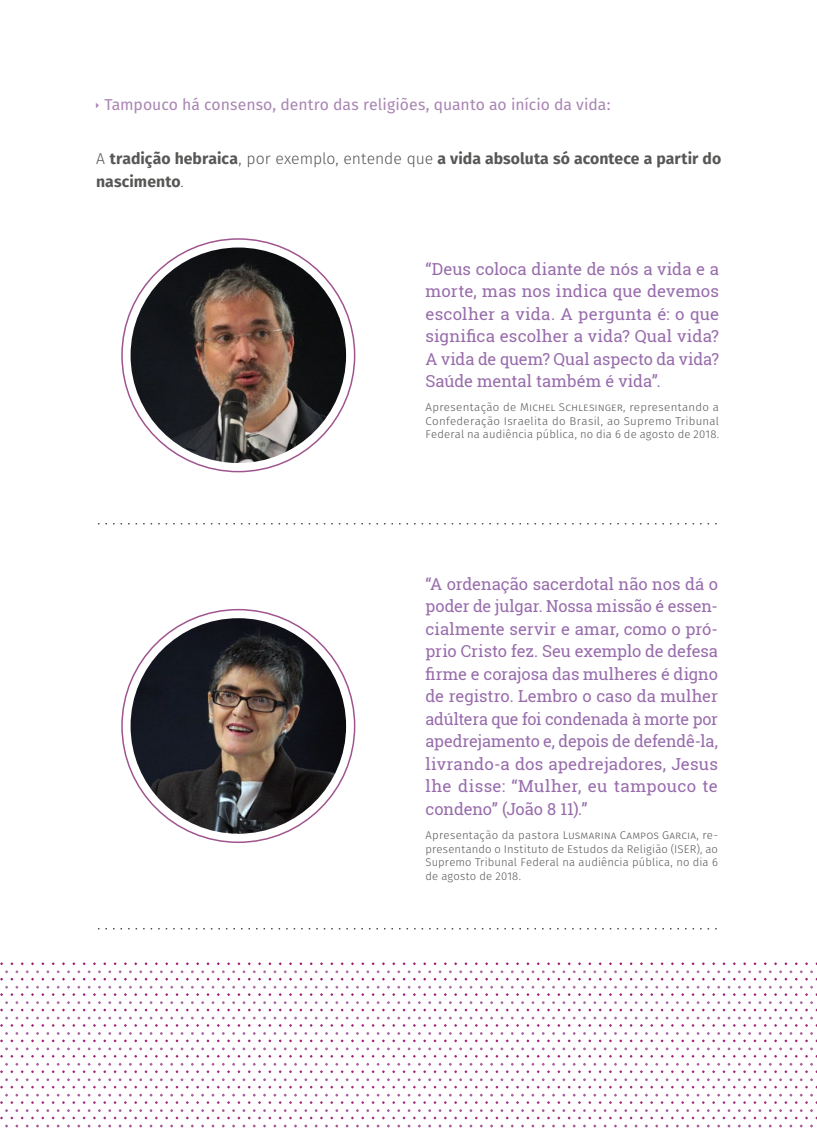
<style>
.page{position:relative;width:817px;height:1132px;background:#fff}
.page>*{position:absolute;margin:0;border:0;box-sizing:border-box;transform-origin:0 0}
.t1{font:16.5px/22.5px "Roboto Slab";color:#986cac;text-align:justify}
.t2{font:700 15.75px/22.5px "Fira Sans";letter-spacing:.005em;color:#575756}
.t3{font:15.75px "Fira Sans";color:#a985b3}
.t4{font:300 11.25px/13.5px "Fira Sans";letter-spacing:.01em;color:#575756;text-align:justify}
.s1{font-weight:300}
</style>
<div class="page">
<img style="left:130px;top:247px;width:216px;height:216px;border-radius:108px">
<img style="left:130px;top:618px;width:216px;height:215px;border-radius:108px">
<svg style="left:98px;top:928px;width:618px;height:1px"></svg>
<svg style="left:98px;top:523px;width:618px;height:1px"></svg>
<svg style="left:0;top:1047px;width:816px;height:81px"></svg>
<svg style="left:0;top:970px;width:816px;height:71px"></svg>
<p class="t3" style="left:105px;top:92px;width:507px">Tampouco há consenso, dentro das religiões, quanto ao início da vida:</p>
<p class="t2" style="left:96px;top:146px;width:626px"><span class="s1">A</span> tradição hebraica<span class="s1">, por exemplo, entende que</span> a vida absoluta só acontece a partir do nascimento<span class="s1">.</span></p>
<p class="t1" style="left:425px;top:257px;width:295px">“Deus coloca diante de nós a vida e a morte, mas nos indica que devemos escolher a vida. A pergunta é: o que significa escolher a vida? Qual vida?<br>A vida de quem? Qual aspecto da vida?<br>Saúde mental também é vida”.</p>
<p class="t4" style="left:425px;top:400px;width:295px">Apresentação de Michel Schlesinger, representando a Confederação Israelita do Brasil, ao Supremo Tribunal Federal na audiência pública, no dia 6 de agosto de 2018.</p>
<p class="t1" style="left:425px;top:572px;width:294px">“A ordenação sacerdotal não nos dá o poder de julgar. Nossa missão é essen&shy;cialmente servir e amar, como o pró&shy;prio Cristo fez. Seu exemplo de defesa firme e corajosa das mulheres é digno de registro. Lembro o caso da mulher adúltera que foi condenada à morte por apedrejamento e, depois de defendê-la, livrando-a dos apedrejadores, Jesus lhe disse: “Mulher, eu tampouco te condeno” (João 8 11).”</p>
<p class="t4" style="left:425px;top:828px;width:294px">Apresentação da pastora Lusmarina Campos Garcia, re&shy;presentando o Instituto de Estudos da Religião (ISER), ao Supremo Tribunal Federal na audiência pública, no dia 6 de agosto de 2018.</p>
</div>
